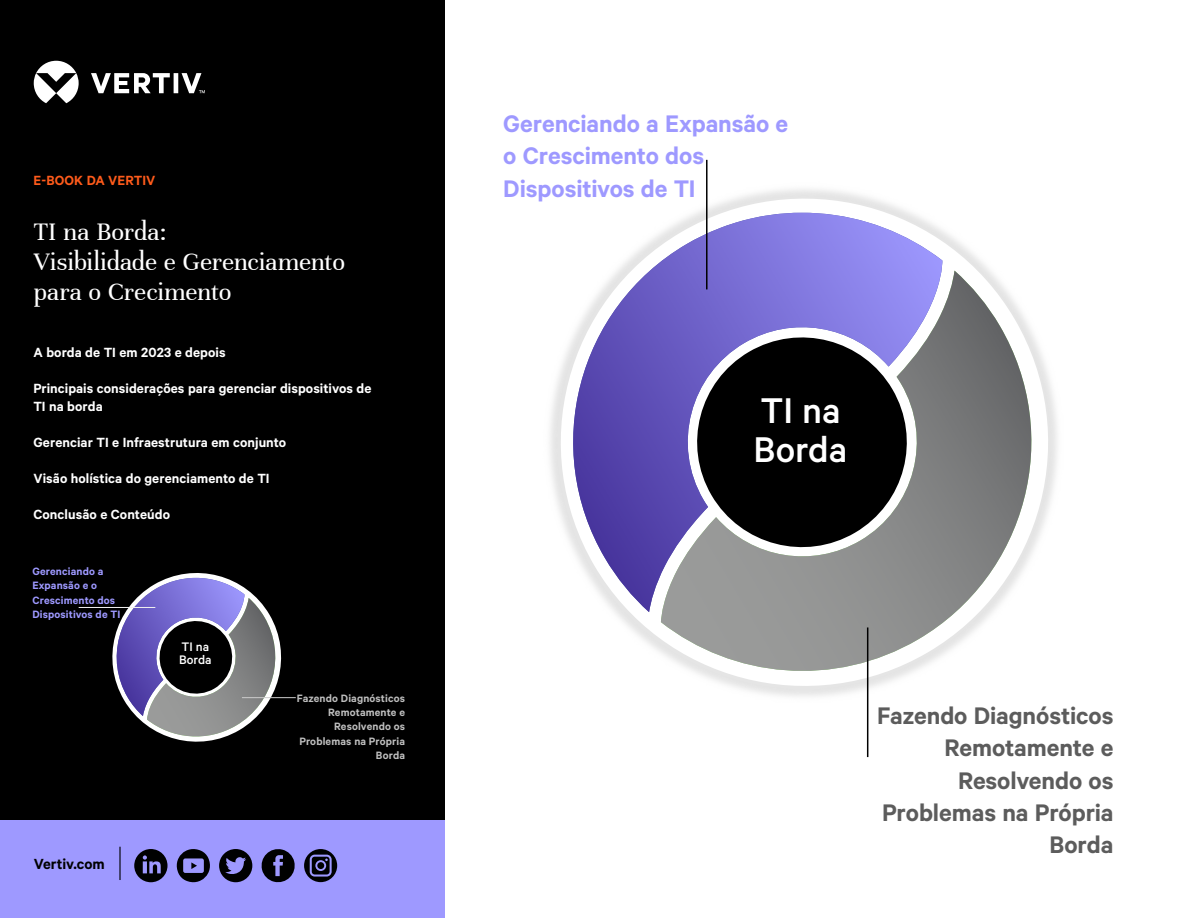
<style>
.page{position:relative;width:1188px;height:918px;background:#fff}
.page>*{position:absolute;margin:0;border:0;box-sizing:border-box;transform-origin:0 0}
.t1{font:500 40.2px/38.2px "Calibre";color:#fff}
.t2{font:600 27px/32.4px "Calibre";letter-spacing:-.005em;color:#5c5c5c;text-align:right}
.t3{font:600 27px/32.4px "Calibre";letter-spacing:-.005em;color:#9e99ff}
.t4{font:27px/30px "Unna";letter-spacing:-.005em;color:#fff}
.t5{font:600 16.5px "Calibre";color:#000}
.t6{font:600 15px/18px "Calibre";letter-spacing:.005em;color:#fff}
.t7{font:600 15px "Calibre";color:#fe5b1b}
.t8{font:500 13.95px/13.2px "Calibre";color:#fff}
.t9{font:600 12px/14.4px "Calibre";letter-spacing:.01em;color:#bebebe;text-align:right}
.t10{font:600 12px/14.4px "Calibre";letter-spacing:.01em;color:#9e99ff}
</style>
<div class="page">
<div style="left:0;top:0;width:444px;height:918px;background:#000"></div>
<div style="left:0;top:821px;width:444px;height:97px;background:#9e99ff"></div>
<svg style="left:34px;top:61px;width:171px;height:42px"></svg>
<hr style="left:119px;top:847px;width:2px;height:33px;background:#000">
<svg style="left:741px;top:189px;width:128px;height:531px"></svg>
<svg style="left:615px;top:230px;width:375px;height:422px"></svg>
<svg style="left:697px;top:196px;width:213px;height:17px"></svg>
<svg style="left:550px;top:213px;width:392px;height:399px"></svg>
<svg style="left:661px;top:271px;width:396px;height:417px"></svg>
<svg style="left:682px;top:323px;width:240px;height:239px;background:#43424f"></svg>
<hr style="left:706px;top:160px;width:2px;height:129px;background:#000">
<hr style="left:867px;top:627px;width:1px;height:130px;background:#000">
<svg style="left:112px;top:573px;width:179px;height:169px"></svg>
<hr style="left:79px;top:607px;width:76px;height:1px;background:#f2f2f2">
<hr style="left:242px;top:697px;width:54px;height:1px;background:#ccc">
<svg style="left:134px;top:849px;width:34px;height:33px"></svg>
<svg style="left:177px;top:849px;width:33px;height:34px"></svg>
<svg style="left:219px;top:849px;width:33px;height:33px"></svg>
<svg style="left:262px;top:849px;width:33px;height:33px"></svg>
<svg style="left:304px;top:849px;width:33px;height:33px"></svg>
<p class="t7" style="left:34px;top:172px;width:123px">E-BOOK DA VERTIV</p>
<h2 class="t4" style="left:34px;top:217px;width:313px">TI na Borda:<br>Visibilidade e Gerenciamento para o Crecimento</h2>
<p class="t6" style="left:33px;top:343px;width:194px">A borda de TI em 2023 e depois</p>
<p class="t6" style="left:33px;top:379px;width:339px">Principais considerações para gerenciar dispositivos de<br>TI na borda</p>
<p class="t6" style="left:33px;top:433px;width:254px">Gerenciar TI e Infraestrutura em conjunto</p>
<p class="t6" style="left:33px;top:469px;width:238px">Visão holística do gerenciamento de TI</p>
<p class="t6" style="left:33px;top:505px;width:138px">Conclusão e Conteúdo</p>
<p class="t10" style="left:32px;top:564px;width:89px">Gerenciando a<br>Expansão e o<br>Crescimento dos<br>Dispositivos de TI</p>
<p class="t8" style="left:179px;top:640px;width:34px">TI na<br>Borda</p>
<p class="t5" style="left:34px;top:854px;width:73px">Vertiv.com</p>
<p class="t9" style="left:297px;top:690px;width:110px">Fazendo Diagnósticos<br>Remotamente e<br>Resolvendo os<br>Problemas na Própria<br>Borda</p>
<h2 class="t3" style="left:503px;top:107px;width:286px">Gerenciando a Expansão e o Crescimento dos<br>Dispositivos de TI</h2>
<h1 class="t1" style="left:754px;top:391px;width:95px">TI na<br>Borda</h1>
<h2 class="t2" style="left:877px;top:698px;width:238px">Fazendo Diagnósticos<br>Remotamente e<br>Resolvendo os<br>Problemas na Própria<br>Borda</h2>
</div>
